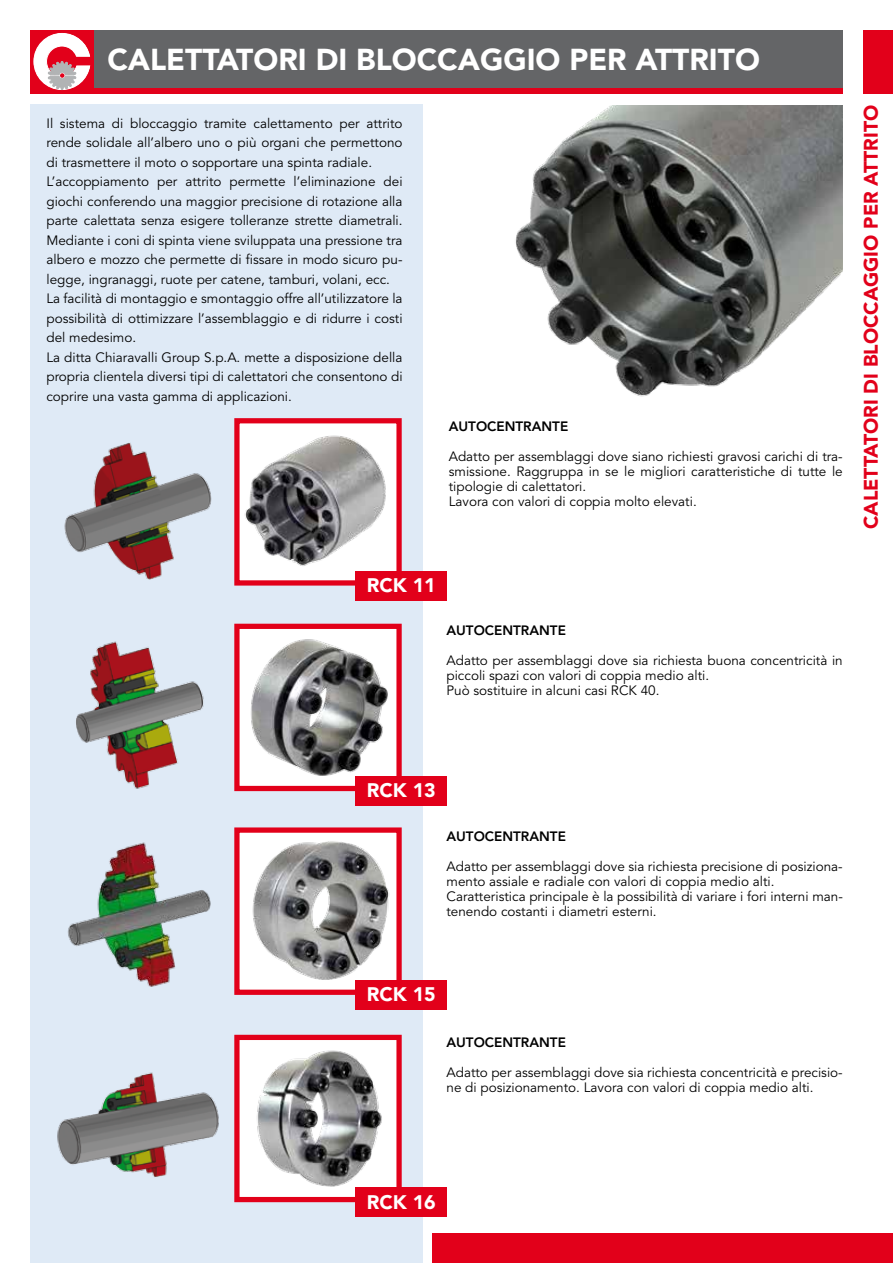
<style>
.page{position:relative;width:893px;height:1263px;background:#fff}
.page>*{position:absolute;margin:0;border:0;box-sizing:border-box;transform-origin:0 0}
.t1{font:900 30px "Avenir LT Std";color:#fff}
.t2{font:900 19.5px "Avenir LT Std";color:#e2001a}
.t3{font:900 19.5px "Avenir LT Std";color:#fff}
.t4{font:13.5px/19.5px "Avenir LT Std";color:#000}
.t5{font:800 13.5px "Avenir LT Std";color:#000}
</style>
<div class="page">
<div style="left:30px;top:105px;width:392px;height:1158px;background:#dfeaf6"></div>
<img style="left:240px;top:424px;width:156px;height:156px">
<div style="left:234px;top:418px;width:168px;height:168px;border:5px solid #e2001a"></div>
<div style="left:356px;top:571px;width:91px;height:29px;background:#e2001a"></div>
<div style="left:32px;top:30px;width:811px;height:64px;background:#646567"></div>
<div style="left:30px;top:30px;width:64px;height:64px;background:#e2001a"></div>
<svg style="left:33px;top:33px;width:58px;height:57px"></svg>
<div style="left:73px;top:88px;width:770px;height:6px;background:#e2001a"></div>
<div style="left:863px;top:30px;width:30px;height:64px;background:#e2001a"></div>
<div style="left:433px;top:1233px;width:460px;height:30px;background:#e2001a"></div>
<img style="left:515px;top:105px;width:328px;height:292px">
<img style="left:240px;top:833px;width:156px;height:156px">
<div style="left:234px;top:827px;width:168px;height:168px;border:5px solid #e2001a"></div>
<div style="left:356px;top:980px;width:91px;height:29px;background:#e2001a"></div>
<img style="left:67px;top:842px;width:144px;height:145px">
<img style="left:240px;top:630px;width:156px;height:155px">
<div style="left:234px;top:624px;width:168px;height:167px;border:5px solid #e2001a"></div>
<div style="left:356px;top:776px;width:91px;height:30px;background:#e2001a"></div>
<img style="left:240px;top:1041px;width:156px;height:155px">
<div style="left:234px;top:1035px;width:168px;height:167px;border:5px solid #e2001a"></div>
<div style="left:356px;top:1187px;width:91px;height:30px;background:#e2001a"></div>
<img style="left:76px;top:641px;width:128px;height:148px">
<img style="left:64px;top:443px;width:148px;height:137px">
<img style="left:57px;top:1072px;width:162px;height:105px">
<h1 class="t1" style="left:107px;top:41px;width:654px">CALETTATORI DI BLOCCAGGIO PER ATTRITO</h1>
<p class="t4" style="left:46px;top:114px;width:358px">Il sistema di bloccaggio tramite calettamento per attrito rende solidale all’albero uno o più organi che permettono di trasmettere il moto o sopportare una spinta radiale.<br>L’accoppiamento per attrito permette l’eliminazione dei giochi conferendo una maggior precisione di rotazione alla parte calettata senza esigere tolleranze strette diametrali.<br>Mediante i coni di spinta viene sviluppata una pressione tra albero e mozzo che permette di fissare in modo sicuro pu&shy;legge, ingranaggi, ruote per catene, tamburi, volani, ecc.<br>La facilità di montaggio e smontaggio offre all’utilizzatore la possibilità di ottimizzare l’assemblaggio e di ridurre i costi del medesimo.<br>La ditta Chiaravalli Group S.p.A. mette a disposizione della propria clientela diversi tipi di calettatori che consentono di coprire una vasta gamma di applicazioni.</p>
<p class="t5" style="left:449px;top:418px;width:121px">AUTOCENTRANTE</p>
<p class="t4" style="left:449px;top:449px;width:396px;line-height:15px">Adatto per assemblaggi dove siano richiesti gravosi carichi di tra&shy;smissione. Raggruppa in se le migliori caratteristiche di tutte le tipologie di calettatori.<br>Lavora con valori di coppia molto elevati.</p>
<h2 class="t3" style="left:367px;top:573px;width:70px">RCK 11</h2>
<p class="t5" style="left:446px;top:623px;width:121px">AUTOCENTRANTE</p>
<p class="t4" style="left:446px;top:653px;width:398px;line-height:15px">Adatto per assemblaggi dove sia richiesta buona concentricità in piccoli spazi con valori di coppia medio alti.<br>Può sostituire in alcuni casi RCK 40.</p>
<h2 class="t2" style="left:859px;top:529px;width:426px;rotate:-90deg">CALETTATORI DI BLOCCAGGIO PER ATTRITO</h2>
<h2 class="t3" style="left:367px;top:779px;width:70px">RCK 13</h2>
<p class="t5" style="left:446px;top:828px;width:121px">AUTOCENTRANTE</p>
<p class="t4" style="left:446px;top:859px;width:398px;line-height:15px">Adatto per assemblaggi dove sia richiesta precisione di posiziona&shy;mento assiale e radiale con valori di coppia medio alti.<br>Caratteristica principale è la possibilità di variare i fori interni man&shy;tenendo costanti i diametri esterni.</p>
<h2 class="t3" style="left:367px;top:983px;width:70px">RCK 15</h2>
<p class="t5" style="left:446px;top:1034px;width:121px">AUTOCENTRANTE</p>
<p class="t4" style="left:446px;top:1065px;width:398px;line-height:15px">Adatto per assemblaggi dove sia richiesta concentricità e precisio&shy;ne di posizionamento. Lavora con valori di coppia medio alti.</p>
<h2 class="t3" style="left:367px;top:1190px;width:70px">RCK 16</h2>
</div>
